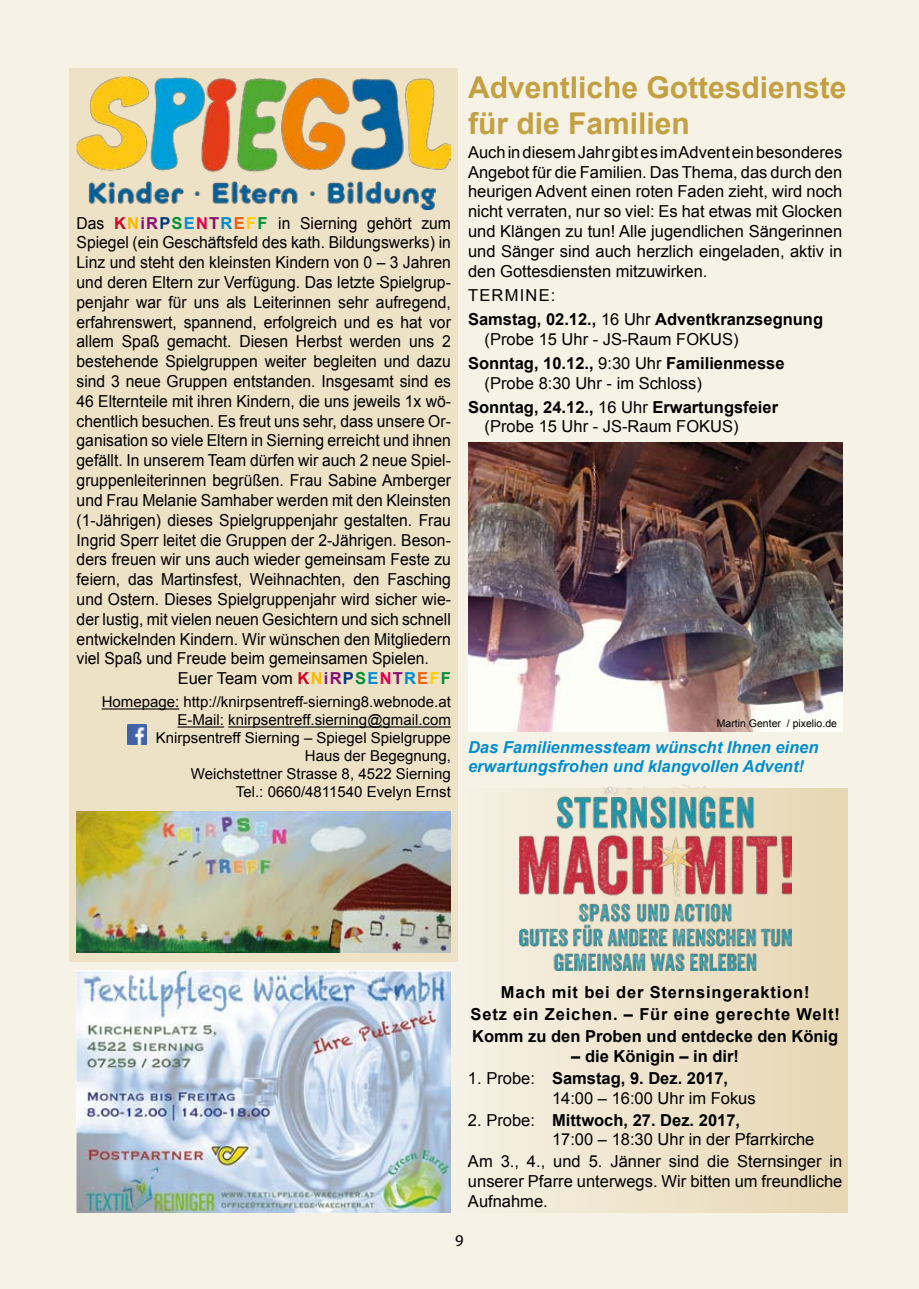
<style>
.page{position:relative;width:919px;height:1289px;background:#fff}
.page>*{position:absolute;margin:0;border:0;box-sizing:border-box;transform-origin:0 0}
.t1{font:700 30px/36px "Arial";color:#c3a042}
.t2{font:16.5px "Arial";color:#000;scale:.95 1}
.t3{font:16.5px/19.8px "Arial";color:#000}
.t4{font:700 16.5px/24px "Arial";color:#000}
.t5{font:700 16.5px/21.9px "Arial";letter-spacing:.05em;color:#000;text-align:center}
.t6{font:italic 700 16.5px/19.8px "Arial";color:#008ed2}
.t7{font:16.5px "Myriad Pro";color:#000}
.t8{font:15px/18px "Arial";color:#000;text-align:right}
.t9{font:10.5px "Arial";color:#000}
.s1{font-weight:700;color:#cb0729}
.s2{font-weight:700;color:#faba00}
.s3{font-weight:700;color:#880f75}
.s4{font-weight:700;color:#003882}
.s5{font-weight:700;color:#009036}
.s6{font-weight:700;color:#008ed2}
.s7{font-weight:700;color:#e3004d}
.s8{font-weight:700;color:#e9600f}
.s9{font-weight:700;color:#fecc0b}
.s10{font-weight:400}
.s11{font-weight:700}
</style>
<div class="page">
<div style="left:0;top:0;width:918px;height:1288px;background:#f7f2e6"></div>
<div style="left:456px;top:787px;width:391px;height:425px;background:linear-gradient(to right,#f6f1e5,#e7d7b3)"></div>
<img style="left:519px;top:784px;width:272px;height:186px">
<img style="left:468px;top:442px;width:374px;height:289px">
<div style="left:69px;top:68px;width:388px;height:893px;background:#ede1c6"></div>
<hr style="left:102px;top:708px;width:77px;height:1px;background:#000">
<hr style="left:177px;top:726px;width:47px;height:1px;background:#000">
<hr style="left:228px;top:726px;width:223px;height:1px;background:#000">
<img style="left:77px;top:77px;width:374px;height:133px">
<img style="left:77px;top:811px;width:374px;height:141px">
<img style="left:128px;top:724px;width:19px;height:20px">
<img style="left:77px;top:970px;width:374px;height:242px">
<p class="t2" style="left:77px;top:213px;width:395px">Das <span class="s1">K</span><span class="s2">N</span><span class="s3">iR</span><span class="s4">P</span><span class="s5">S</span><span class="s6">E</span><span class="s7">N</span><span class="s3">T</span><span class="s6">R</span><span class="s8">E</span><span class="s9">F</span><span class="s5">F</span> in Sierning gehört zum</p>
<p class="t2" style="left:77px;top:233px;width:395px">Spiegel (ein Geschäftsfeld des kath. Bildungswerks) in</p>
<p class="t2" style="left:77px;top:253px;width:395px">Linz und steht den kleinsten Kindern von 0 – 3 Jahren</p>
<p class="t2" style="left:77px;top:273px;width:395px">und deren Eltern zur Verfügung. Das letzte Spielgrup-</p>
<p class="t2" style="left:77px;top:293px;width:395px">penjahr war für uns als Leiterinnen sehr aufregend,</p>
<p class="t2" style="left:77px;top:312px;width:395px">erfahrenswert, spannend, erfolgreich und es hat vor</p>
<p class="t2" style="left:77px;top:332px;width:395px">allem Spaß gemacht. Diesen Herbst werden uns 2</p>
<p class="t2" style="left:77px;top:352px;width:395px">bestehende Spielgruppen weiter begleiten und dazu</p>
<p class="t2" style="left:77px;top:372px;width:395px">sind 3 neue Gruppen entstanden. Insgesamt sind es</p>
<p class="t2" style="left:77px;top:392px;width:395px">46 Elternteile mit ihren Kindern, die uns jeweils 1x wö-</p>
<p class="t2" style="left:77px;top:411px;width:395px">chentlich besuchen. Es freut uns sehr, dass unsere Or-</p>
<p class="t2" style="left:77px;top:431px;width:395px">ganisation so viele Eltern in Sierning erreicht und ihnen</p>
<p class="t2" style="left:77px;top:451px;width:395px">gefällt. I n unserem Team dürfen wir auch 2 neue Spiel-</p>
<p class="t2" style="left:77px;top:471px;width:395px">gruppenleiterinnen begrüßen. Frau Sabine Amberger</p>
<p class="t2" style="left:77px;top:491px;width:395px">und Frau Melanie Samhaber werden mit den Kleinsten</p>
<p class="t2" style="left:77px;top:510px;width:395px">(1-Jährigen) dieses Spielgruppenjahr gestalten. Frau</p>
<p class="t2" style="left:77px;top:530px;width:395px">Ingrid Sperr leitet die Gruppen der 2-Jährigen. Beson-</p>
<p class="t2" style="left:77px;top:550px;width:395px">ders freuen wir uns auch wieder gemeinsam Feste zu</p>
<p class="t2" style="left:77px;top:570px;width:395px">feiern, das Martinsfest, Weihnachten, den Fasching</p>
<p class="t2" style="left:77px;top:590px;width:395px">und Ostern. Dieses Spielgruppenjahr wird sicher wie-</p>
<p class="t2" style="left:77px;top:609px;width:395px">der lustig, mit vielen neuen Gesichtern und sich schnell</p>
<p class="t2" style="left:77px;top:629px;width:395px">entwickelnden Kindern. Wir wünschen den Mitgliedern</p>
<p class="t2" style="left:77px;top:649px;width:372px">viel Spaß und Freude beim gemeinsamen Spielen.</p>
<p class="t3" style="left:178px;top:668px;width:275px">Euer Team vom <span class="s1">K</span><span class="s2">N</span><span class="s3">iR</span><span class="s4">P</span><span class="s5">S</span><span class="s6">E</span><span class="s7">N</span><span class="s3">T</span><span class="s6">R</span><span class="s8">E</span><span class="s9">F</span><span class="s5">F</span></p>
<p class="t8" style="left:102px;top:693px;width:351px">Homepage: http://knirpsentreff-sierning8.webnode.at E-Mail: knirpsentreff.sierning@gmail.com Knirpsentreff Sierning – Spiegel Spielgruppe<br>Haus der Begegnung,<br>Weichstettner Strasse 8, 4522 Sierning<br>Tel.: 0660/4811540 Evelyn Ernst</p>
<h1 class="t1" style="left:468px;top:70px;width:380px">Adventliche Gottesdienste für die Familien</h1>
<p class="t3" style="left:468px;top:142px;width:376px;text-align:justify">Auch in diesem Jahr gibt es im Advent ein besonderes Angebot für die Familien. Das Thema, das durch den heurigen Advent einen roten Faden zieht, wird noch nicht verraten, nur so viel: Es hat etwas mit Glocken und Klängen zu tun! Alle jugendlichen Sängerinnen und Sänger sind auch herzlich eingeladen, aktiv in den Gottesdiensten mitzuwirken.</p>
<p class="t3" style="left:468px;top:285px;width:25px">Term</p>
<p class="t4" style="left:468px;top:283px;width:356px;text-indent:52px"><span class="s10">ine:<br></span>Samstag, 02.12., <span class="s10">16 Uhr</span> Adventkranzsegnung</p>
<p class="t3" style="left:468px;top:327px;width:318px;line-height:24px;text-indent:16px">(Probe 15 Uhr - JS-Raum FOKUS)<br><span class="s11">Sonntag, 10.12.,</span> 9:30 Uhr <span class="s11">Familienmesse</span></p>
<p class="t4" style="left:468px;top:371px;width:311px;text-indent:16px"><span class="s10">(Probe 8:30 Uhr - im Schloss)<br></span>Sonntag, 24.12., <span class="s10">16 Uhr</span> Erwartungsfeier</p>
<p class="t3" style="left:484px;top:417px;width:255px">(Probe 15 Uhr - JS-Raum FOKUS)</p>
<p class="t9" style="left:716px;top:717px;width:122px">Martin Genter / pixelio.de</p>
<p class="t6" style="left:468px;top:737px;width:352px">Das Familienmessteam wünscht Ihnen einen erwartungsfrohen und klangvollen Advent!</p>
<p class="t5" style="left:470px;top:981px;width:371px">Mach mit bei der Sternsingeraktion!<br>Setz ein Zeichen. – Für eine gerechte Welt!<br>Komm zu den Proben und entdecke den König</p>
<p class="t4" style="left:571px;top:1044px;width:169px">– die Königin – in dir!</p>
<p class="t3" style="left:552px;top:1068px;width:205px;text-indent:-84px">1. Probe: <span class="s11">Samstag, 9. Dez. 2017,<br></span>14:00 – 16:00 Uhr im Fokus</p>
<p class="t3" style="left:552px;top:1109px;width:264px;text-indent:-84px">2. Probe: <span class="s11">Mittwoch, 27. Dez. 2017,<br></span>17:00 – 18:30 Uhr in der Pfarrkirche</p>
<p class="t3" style="left:468px;top:1151px;width:376px;text-align:justify">Am 3., 4., und 5. Jänner sind die Sternsinger in unserer Pfarre unterwegs. Wir bitten um freundliche Aufnahme.</p>
<p class="t7" style="left:455px;top:1230px;width:10px">9</p>
</div>
